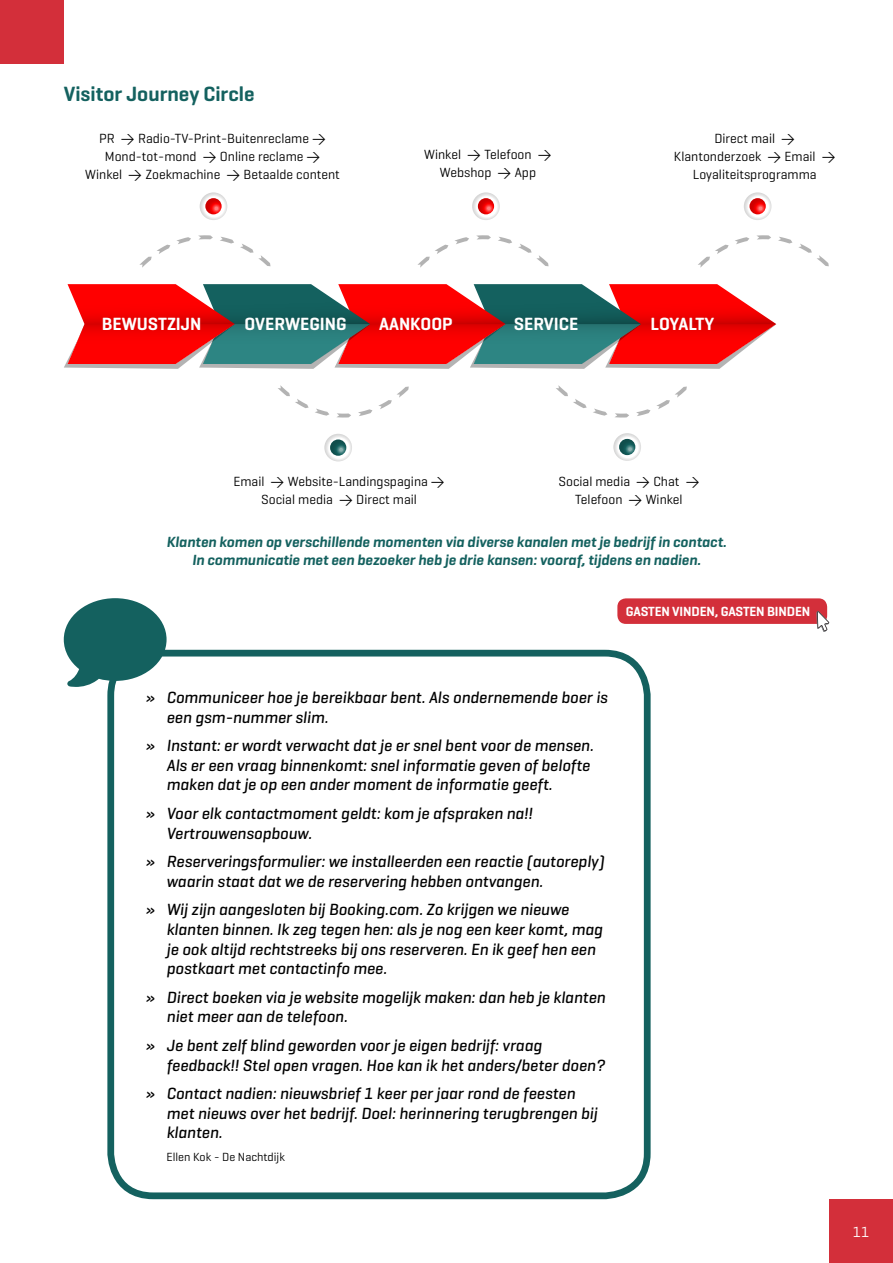
<style>
.page{position:relative;width:893px;height:1263px;background:#fff}
.page>*{position:absolute;margin:0;border:0;box-sizing:border-box;transform-origin:0 0}
.t1{font:600 21px "Geogrotesque";color:#14615f}
.t2{font:600 18px "Geogrotesque";color:#fff}
.t3{font:italic 500 16.5px/19.8px "Geogrotesque";color:#000}
.t4{font:italic 600 15px "Geogrotesque";color:#14615f}
.t5{font:15px "Geogrotesque";color:#fff}
.t6{font:13.5px/18px "Geogrotesque";color:#000;text-align:center}
.t7{font:600 13.5px "Geogrotesque";letter-spacing:-.01em;color:#fff}
.t8{font:12px "Geogrotesque";color:#000}
.s1{font-family:"DIN Pro"}
</style>
<div class="page">
<div style="left:0;top:0;width:64px;height:64px;background:#d32f3a"></div>
<div style="left:829px;top:1199px;width:64px;height:64px;background:#d32f3a"></div>
<div style="left:107px;top:650px;width:544px;height:549px;border:7px solid #14615f;border-radius:43px"></div>
<svg style="left:64px;top:598px;width:103px;height:89px"></svg>
<svg style="left:139px;top:245px;width:31px;height:23px"></svg>
<svg style="left:177px;top:237px;width:14px;height:7px"></svg>
<svg style="left:198px;top:235px;width:15px;height:5px"></svg>
<svg style="left:220px;top:237px;width:14px;height:6px"></svg>
<svg style="left:240px;top:244px;width:30px;height:22px"></svg>
<svg style="left:278px;top:385px;width:31px;height:23px"></svg>
<svg style="left:315px;top:408px;width:14px;height:8px"></svg>
<svg style="left:337px;top:413px;width:14px;height:4px"></svg>
<svg style="left:358px;top:409px;width:14px;height:7px"></svg>
<svg style="left:378px;top:386px;width:31px;height:23px"></svg>
<svg style="left:64px;top:284px;width:712px;height:85px;background:#ac4a49"></svg>
<svg style="left:417px;top:245px;width:31px;height:23px"></svg>
<svg style="left:455px;top:237px;width:14px;height:7px"></svg>
<svg style="left:476px;top:235px;width:15px;height:5px"></svg>
<svg style="left:498px;top:237px;width:14px;height:6px"></svg>
<svg style="left:518px;top:244px;width:31px;height:22px"></svg>
<svg style="left:556px;top:385px;width:31px;height:23px"></svg>
<svg style="left:593px;top:408px;width:14px;height:8px"></svg>
<svg style="left:615px;top:413px;width:14px;height:4px"></svg>
<svg style="left:636px;top:409px;width:14px;height:7px"></svg>
<svg style="left:656px;top:386px;width:31px;height:23px"></svg>
<svg style="left:698px;top:245px;width:31px;height:23px"></svg>
<svg style="left:735px;top:237px;width:14px;height:7px"></svg>
<svg style="left:757px;top:235px;width:14px;height:5px"></svg>
<svg style="left:778px;top:237px;width:14px;height:6px"></svg>
<svg style="left:798px;top:244px;width:31px;height:22px"></svg>
<svg style="left:200px;top:192px;width:27px;height:28px"></svg>
<svg style="left:205px;top:198px;width:17px;height:16px"></svg>
<svg style="left:472px;top:192px;width:28px;height:28px"></svg>
<svg style="left:478px;top:198px;width:16px;height:16px"></svg>
<svg style="left:744px;top:192px;width:27px;height:28px"></svg>
<svg style="left:749px;top:198px;width:17px;height:16px"></svg>
<svg style="left:324px;top:434px;width:28px;height:27px"></svg>
<svg style="left:330px;top:439px;width:16px;height:17px"></svg>
<svg style="left:613px;top:433px;width:28px;height:28px"></svg>
<svg style="left:619px;top:439px;width:16px;height:16px"></svg>
<div style="left:617px;top:598px;width:210px;height:26px;background:#d32f3a;border-radius:9px"></div>
<svg style="left:817px;top:611px;width:12px;height:21px"></svg>
<p class="t1" style="left:64px;top:81px;width:192px">Visitor Journey Circle</p>
<p class="t6" style="left:99px;top:129px;width:228px">PR <span class="s1">→</span> Radio-TV-Print-Buitenreclame <span class="s1">→</span></p>
<p class="t6" style="left:105px;top:147px;width:217px">Mond-tot-mond <span class="s1">→</span> Online reclame <span class="s1">→</span></p>
<p class="t6" style="left:85px;top:165px;width:256px">Winkel <span class="s1">→</span> Zoekmachine <span class="s1">→</span> Betaalde content</p>
<p class="t6" style="left:424px;top:145px;width:129px">Winkel <span class="s1">→</span> Telefoon <span class="s1">→</span></p>
<p class="t6" style="left:440px;top:163px;width:98px">Webshop <span class="s1">→</span> App</p>
<p class="t6" style="left:674px;top:129px;width:163px">Direct mail <span class="s1">→<br></span>Klantonderzoek <span class="s1">→</span> Email <span class="s1">→<br></span>Loyaliteitsprogramma</p>
<p class="t2" style="left:102px;top:313px;width:101px">BEWUSTZIJN</p>
<p class="t2" style="left:244px;top:313px;width:104px">OVERWEGING</p>
<p class="t2" style="left:379px;top:313px;width:75px">AANKOOP</p>
<p class="t2" style="left:514px;top:313px;width:66px">SERVICE</p>
<p class="t2" style="left:651px;top:313px;width:65px">LOYALTY</p>
<p class="t6" style="left:233px;top:471px;width:213px">Email <span class="s1">→</span> Website-Landingspagina <span class="s1">→<br></span>Social media <span class="s1">→</span> Direct mail</p>
<p class="t6" style="left:558px;top:471px;width:143px">Social media <span class="s1">→</span> Chat <span class="s1">→</span></p>
<p class="t6" style="left:575px;top:489px;width:109px">Telefoon <span class="s1">→</span> Winkel</p>
<p class="t4" style="left:166px;top:532px;width:562px">Klanten komen op verschillende momenten via diverse kanalen met je bedrijf in contact.</p>
<p class="t4" style="left:192px;top:550px;width:510px">In communicatie met een bezoeker heb je drie kansen: vooraf, tijdens en nadien.</p>
<p class="t7" style="left:626px;top:603px;width:186px">GASTEN VINDEN, GASTEN BINDEN</p>
<p class="t3" style="left:166px;top:687px;width:443px;text-indent:-21px">» Communiceer hoe je bereikbaar bent. Als ondernemende boer is een gsm-nummer slim.</p>
<p class="t3" style="left:166px;top:735px;width:429px;text-indent:-21px">» Instant: er wordt verwacht dat je er snel bent voor de mensen.<br>Als er een vraag binnenkomt: snel informatie geven of belofte maken dat je op een ander moment de informatie geeft.</p>
<p class="t3" style="left:166px;top:803px;width:368px;text-indent:-21px">» Voor elk contactmoment geldt: kom je afspraken na!!<br>Vertrouwensopbouw.</p>
<p class="t3" style="left:166px;top:851px;width:439px;text-indent:-21px">» Reserveringsformulier: we installeerden een reactie (autoreply) waarin staat dat we de reservering hebben ontvangen.</p>
<p class="t3" style="left:166px;top:899px;width:438px;text-indent:-21px">» Wij zijn aangesloten bij Booking.com. Zo krijgen we nieuwe klanten binnen. Ik zeg tegen hen: als je nog een keer komt, mag je ook altijd rechtstreeks bij ons reserveren. En ik geef hen een postkaart met contactinfo mee.</p>
<p class="t3" style="left:166px;top:987px;width:440px;text-indent:-21px">» Direct boeken via je website mogelijk maken: dan heb je klanten niet meer aan de telefoon.</p>
<p class="t3" style="left:166px;top:1035px;width:440px;text-indent:-21px">» Je bent zelf blind geworden voor je eigen bedrijf: vraag feedback!! Stel open vragen. Hoe kan ik het anders/beter doen?</p>
<p class="t3" style="left:166px;top:1083px;width:432px;text-indent:-21px">» Contact nadien: nieuwsbrief 1 keer per jaar rond de feesten met nieuws over het bedrijf. Doel: herinnering terugbrengen bij klanten.</p>
<p class="t8" style="left:166px;top:1150px;width:120px">Ellen Kok - De Nachtdijk</p>
<p class="t5" style="left:853px;top:1222px;width:18px">11</p>
</div>
